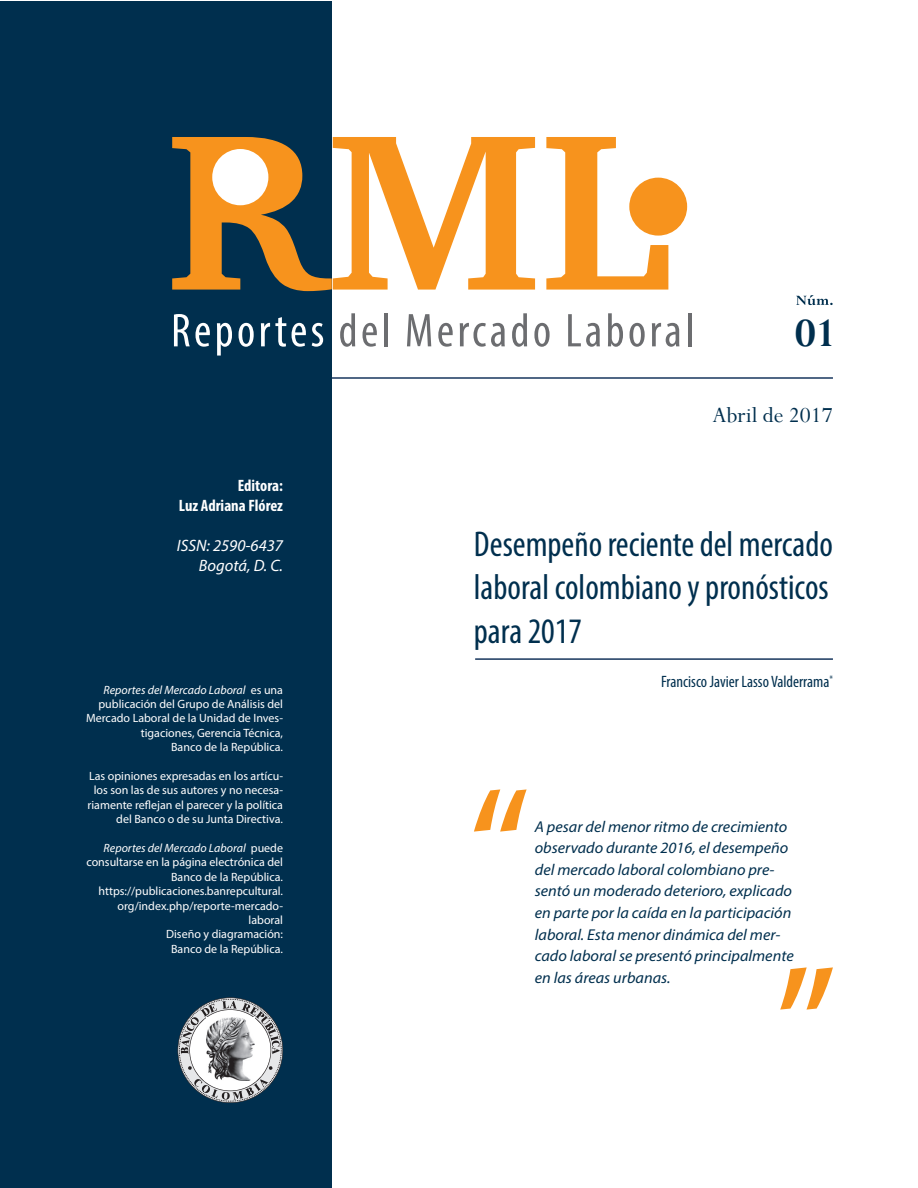
<style>
.page{position:relative;width:918px;height:1188px;background:#fff}
.page>*{position:absolute;margin:0;border:0;box-sizing:border-box;transform-origin:0 0}
.t1{font:700 45px "Perpetua";color:#002f4e}
.t2{font:condensed 36px/43.2px "Myriad Pro";color:#002f4e;text-align:justify}
.t3{font:24px "Perpetua";color:#002f4e}
.titulo_grafico{font:condensed 16.5px "Myriad Pro";color:#002f4e}
.t4{font:italic 16.5px/19.8px "Myriad Pro";color:#fff;text-align:right}
.t5{font:700 condensed 16.5px "Myriad Pro";color:#fff}
.Corrido{font:italic 15.75px/21.6px "Myriad Pro";color:#002f4e}
.t6{font:12px/14.4px "Myriad Pro";color:#fff;text-align:right}
.s1{font-style:italic}
</style>
<div class="page">
<div style="left:0;top:1px;width:332px;height:1186px;background:#002f4e"></div>
<svg style="left:178px;top:997px;width:105px;height:106px"></svg>
<img style="left:207px;top:1018px;width:47px;height:63px">
<hr style="left:332px;top:377px;width:501px;height:2px;background:#17365d">
<hr style="left:475px;top:658px;width:358px;height:2px;background:#17365d">
<svg style="left:474px;top:789px;width:53px;height:43px"></svg>
<svg style="left:780px;top:967px;width:53px;height:43px"></svg>
<svg style="left:172px;top:137px;width:363px;height:154px"></svg>
<svg style="left:546px;top:137px;width:122px;height:153px"></svg>
<div style="left:212px;top:149px;width:56px;height:56px;background:#fff;border-radius:50%"></div>
<div style="left:629px;top:178px;width:58px;height:58px;background:#f7931d;border-radius:50%"></div>
<svg style="left:174px;top:314px;width:16px;height:32px"></svg>
<svg style="left:196px;top:323px;width:14px;height:24px"></svg>
<svg style="left:217px;top:323px;width:15px;height:33px"></svg>
<svg style="left:239px;top:323px;width:15px;height:24px"></svg>
<svg style="left:261px;top:317px;width:25px;height:30px"></svg>
<svg style="left:292px;top:323px;width:14px;height:24px"></svg>
<svg style="left:312px;top:323px;width:11px;height:24px"></svg>
<svg style="left:340px;top:313px;width:15px;height:34px"></svg>
<svg style="left:363px;top:323px;width:14px;height:24px"></svg>
<hr style="left:384px;top:313px;width:4px;height:33px;background:#6c6d70">
<svg style="left:407px;top:314px;width:24px;height:32px"></svg>
<svg style="left:438px;top:323px;width:15px;height:24px"></svg>
<svg style="left:460px;top:323px;width:45px;height:24px"></svg>
<svg style="left:512px;top:313px;width:15px;height:34px"></svg>
<svg style="left:534px;top:323px;width:16px;height:24px"></svg>
<svg style="left:568px;top:314px;width:32px;height:33px"></svg>
<svg style="left:608px;top:313px;width:15px;height:34px"></svg>
<svg style="left:630px;top:323px;width:15px;height:24px"></svg>
<svg style="left:652px;top:323px;width:27px;height:24px"></svg>
<hr style="left:688px;top:313px;width:3px;height:33px;background:#6c6d70">
<svg style="left:796px;top:295px;width:37px;height:10px"></svg>
<p class="t5" style="left:238px;top:476px;width:47px">Editora:</p>
<p class="t5" style="left:179px;top:495px;width:106px">Luz Adriana Flórez</p>
<p class="t4" style="left:177px;top:535px;width:108px">ISSN: 2590-6437<br>Bogotá, D. C.</p>
<p class="t6" style="left:86px;top:682px;width:198px"><span class="s1">Reportes del Mercado Laboral</span> es una publicación del Grupo de Análisis del Mercado Laboral de la Unidad de Inves&shy;tigaciones, Gerencia Técnica,</p>
<p class="t6" style="left:171px;top:740px;width:113px">Banco de la República.</p>
<p class="t6" style="left:87px;top:769px;width:197px">Las opiniones expresadas en los artícu&shy;los son las de sus autores y no necesa&shy;riamente reflejan el parecer y la política del Banco o de su Junta Directiva.</p>
<p class="t6" style="left:86px;top:841px;width:198px"><span class="s1">Reportes del Mercado Laboral</span> puede consultarse en la página electrónica del<br>Banco de la República.</p>
<p class="t6" style="left:98px;top:884px;width:186px">https://publicaciones.banrepcultural. org/index.php/reporte-mercado&shy;laboral</p>
<p class="t6" style="left:166px;top:927px;width:118px">Diseño y diagramación:</p>
<p class="t6" style="left:171px;top:941px;width:113px">Banco de la República.</p>
<p class="t1" style="left:795px;top:305px;width:43px">01</p>
<p class="t3" style="left:712px;top:400px;width:122px">Abril de 2017</p>
<p class="t2" style="left:474px;top:522px;width:361px">Desempeño reciente del mercado laboral colombiano y pronósticos para 2017</p>
<p class="titulo_grafico" style="left:661px;top:672px;width:173px">Francisco Javier Lasso Valderrama<sup>*</sup></p>
<p class="Corrido" style="left:535px;top:815px;width:260px">A pesar del menor ritmo de crecimiento observado durante 2016, el desempeño del mercado laboral colombiano pre&shy;sentó un moderado deterioro, explicado en parte por la caída en la participación laboral. Esta menor dinámica del mer&shy;cado laboral se presentó principalmente en las áreas urbanas.</p>
</div>
